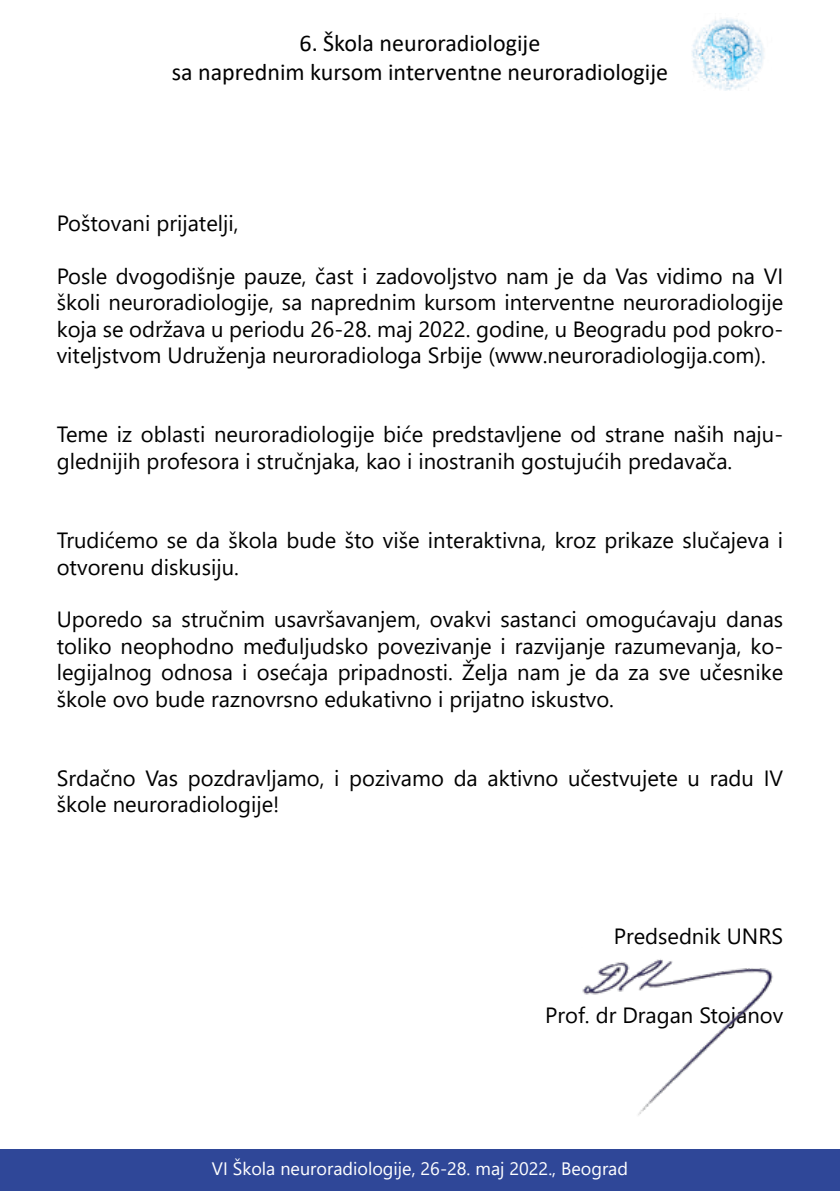
<style>
.page{position:relative;width:840px;height:1191px;background:#fff}
.page>*{position:absolute;margin:0;border:0;box-sizing:border-box;transform-origin:0 0}
.t1{font:24px/28.8px "Calibri";color:#000;text-align:center}
.t2{font:22px/26.4px "Segoe UI";color:#000}
.t3{font:18px "Segoe UI";color:#fff}
</style>
<div class="page">
<div style="left:0;top:1149px;width:839px;height:42px;background:#2f4798"></div>
<img style="left:692px;top:18px;width:72px;height:72px">
<img style="left:582px;top:959px;width:191px;height:156px">
<p class="t1" style="left:172px;top:28px;width:497px">6. Škola neuroradiologije<br>sa naprednim kursom interventne neuroradiologije</p>
<p class="t2" style="left:57px;top:208px;width:183px">Poštovani prijatelji,</p>
<p class="t2" style="left:57px;top:261px;width:727px;text-align:justify">Posle dvogodišnje pauze, čast i zadovoljstvo nam je da Vas vidimo na VI školi neuroradiologije, sa naprednim kursom interventne neuroradiologije koja se održava u periodu 26-28. maj 2022. godine, u Beogradu pod pokro&shy;viteljstvom Udruženja neuroradiologa Srbije (www.neuroradiologija.com).</p>
<p class="t2" style="left:57px;top:419px;width:727px">Teme iz oblasti neuroradiologije biće predstavljene od strane naših naju&shy;glednijih profesora i stručnjaka, kao i inostranih gostujućih predavača.</p>
<p class="t2" style="left:57px;top:525px;width:727px">Trudićemo se da škola bude što više interaktivna, kroz prikaze slučajeva i otvorenu diskusiju.</p>
<p class="t2" style="left:57px;top:604px;width:727px;text-align:justify">Uporedo sa stručnim usavršavanjem, ovakvi sastanci omogućavaju danas toliko neophodno međuljudsko povezivanje i razvijanje razumevanja, ko&shy;legijalnog odnosa i osećaja pripadnosti. Želja nam je da za sve učesnike škole ovo bude raznovrsno edukativno i prijatno iskustvo.</p>
<p class="t2" style="left:57px;top:763px;width:727px">Srdačno Vas pozdravljamo, i pozivamo da aktivno učestvujete u radu IV škole neuroradiologije!</p>
<p class="t2" style="left:613px;top:921px;width:171px">Predsednik UNRS</p>
<p class="t2" style="left:545px;top:1000px;width:239px">Prof. dr Dragan Stojanov</p>
<p class="t3" style="left:212px;top:1151px;width:417px">VI Škola neuroradiologije, 26-28. maj 2022., Beograd</p>
</div>
